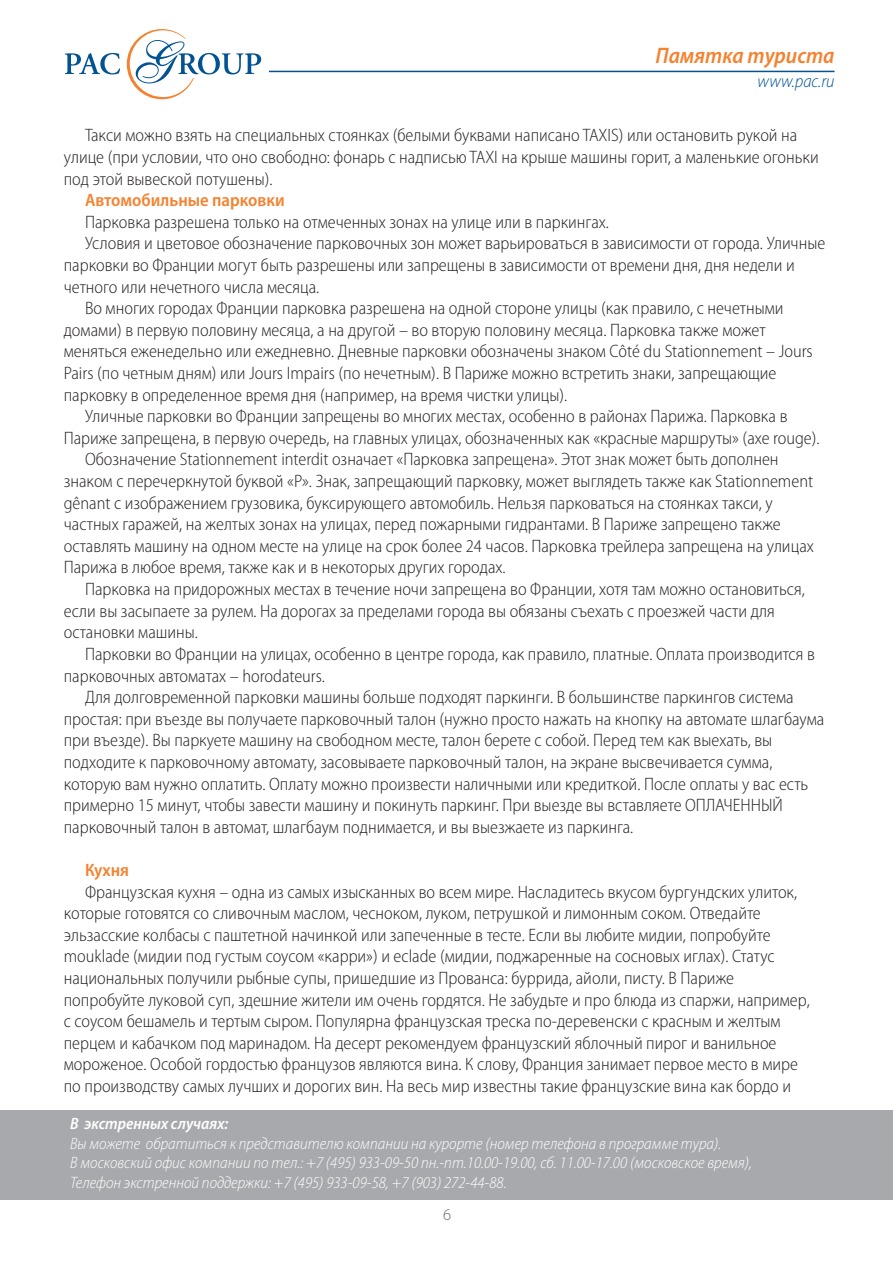
<style>
.page{position:relative;width:893px;height:1263px;background:#fff}
.page>*{position:absolute;margin:0;border:0;box-sizing:border-box;transform-origin:0 0}
.t1{font:italic 600 semi-condensed 22.5px "Myriad Pro";color:#f48230}
.t2{font:300 semi-condensed 18px/21.6px "Myriad Pro";color:#231f20}
.t3{font:600 semi-condensed 18px "Myriad Pro";color:#f48230}
.t4{font:italic 300 semi-condensed 18px "Myriad Pro";color:#035393}
.t5{font:italic 300 semi-condensed 16.5px/19.5px "Myriad Pro";color:#fff}
.t6{font:italic 600 semi-condensed 16.5px "Myriad Pro";color:#fff}
.t7{font:300 16.5px "Myriad Pro";color:#6c6d70}
</style>
<div class="page">
<div style="left:1px;top:1110px;width:892px;height:89px;background:#a8a9ad"></div>
<svg style="left:65px;top:53px;width:55px;height:21px"></svg>
<svg style="left:127px;top:29px;width:134px;height:70px"></svg>
<hr style="left:269px;top:71px;width:565px;height:1px;background:#035393">
<p class="t1" style="left:655px;top:44px;width:180px">Памятка туриста</p>
<p class="t4" style="left:758px;top:71px;width:78px">www.pac.ru</p>
<p class="t2" style="left:64px;top:125px;width:756px;text-indent:21px">Такси можно взять на специальных стоянках (белыми буквами написано TAXIS) или остановить рукой на улице (при условии, что оно свободно: фонарь с надписью TAXI на крыше машины горит, а маленькие огоньки под этой вывеской потушены).</p>
<p class="t3" style="left:85px;top:190px;width:201px">Автомобильные парковки</p>
<p class="t2" style="left:85px;top:211px;width:525px">Парковка разрешена только на отмеченных зонах на улице или в паркингах.</p>
<p class="t2" style="left:85px;top:233px;width:742px">Условия и цветовое обозначение парковочных зон может варьироваться в зависимости от города. Уличные</p>
<p class="t2" style="left:64px;top:255px;width:733px">парковки во Франции могут быть разрешены или запрещены в зависимости от времени дня, дня недели и</p>
<p class="t2" style="left:64px;top:276px;width:257px">четного или нечетного числа месяца.</p>
<p class="t2" style="left:85px;top:298px;width:700px">Во многих городах Франции парковка разрешена на одной стороне улицы (как правило, с нечетными</p>
<p class="t2" style="left:64px;top:319px;width:703px">домами) в первую половину месяца, а на другой – во вторую половину месяца. Парковка также может</p>
<p class="t2" style="left:64px;top:341px;width:750px">меняться еженедельно или ежедневно. Дневные парковки обозначены знаком Côté du Stationnement – Jours</p>
<p class="t2" style="left:64px;top:363px;width:714px">Pairs (по четным дням) или Jours Impairs (по нечетным). В Париже можно встретить знаки, запрещающие</p>
<p class="t2" style="left:64px;top:384px;width:505px">парковку в определенное время дня (например, на время чистки улицы).</p>
<p class="t2" style="left:85px;top:406px;width:704px">Уличные парковки во Франции запрещены во многих местах, особенно в районах Парижа. Парковка в</p>
<p class="t2" style="left:64px;top:427px;width:757px">Париже запрещена, в первую очередь, на главных улицах, обозначенных как «красные маршруты» (axe rouge).</p>
<p class="t2" style="left:85px;top:449px;width:695px">Обозначение Stationnement interdit означает «Парковка запрещена». Этот знак может быть дополнен</p>
<p class="t2" style="left:64px;top:471px;width:751px">знаком с перечеркнутой буквой «Р». Знак, запрещающий парковку, может выглядеть также как Stationnement</p>
<p class="t2" style="left:64px;top:492px;width:711px">gênant с изображением грузовика, буксирующего автомобиль. Нельзя парковаться на стоянках такси, у</p>
<p class="t2" style="left:64px;top:514px;width:718px">частных гаражей, на желтых зонах на улицах, перед пожарными гидрантами. В Париже запрещено также</p>
<p class="t2" style="left:64px;top:535px;width:752px">оставлять машину на одном месте на улице на срок более 24 часов. Парковка трейлера запрещена на улицах</p>
<p class="t2" style="left:64px;top:557px;width:443px">Парижа в любое время, также как и в некоторых других городах.</p>
<p class="t2" style="left:85px;top:579px;width:721px">Парковка на придорожных местах в течение ночи запрещена во Франции, хотя там можно остановиться,</p>
<p class="t2" style="left:64px;top:600px;width:712px">если вы засыпаете за рулем. На дорогах за пределами города вы обязаны съехать с проезжей части для</p>
<p class="t2" style="left:64px;top:622px;width:136px">остановки машины.</p>
<p class="t2" style="left:85px;top:643px;width:731px">Парковки во Франции на улицах, особенно в центре города, как правило, платные. Оплата производится в</p>
<p class="t2" style="left:64px;top:665px;width:263px">парковочных автоматах – horodateurs.</p>
<p class="t2" style="left:85px;top:687px;width:710px">Для долговременной парковки машины больше подходят паркинги. В большинстве паркингов система</p>
<p class="t2" style="left:64px;top:708px;width:762px">простая: при въезде вы получаете парковочный талон (нужно просто нажать на кнопку на автомате шлагбаума</p>
<p class="t2" style="left:64px;top:730px;width:710px">при въезде). Вы паркуете машину на свободном месте, талон берете с собой. Перед тем как выехать, вы</p>
<p class="t2" style="left:64px;top:751px;width:710px">подходите к парковочному автомату, засовываете парковочный талон, на экране высвечивается сумма,</p>
<p class="t2" style="left:64px;top:773px;width:746px">которую вам нужно оплатить. Оплату можно произвести наличными или кредиткой. После оплаты у вас есть</p>
<p class="t2" style="left:64px;top:795px;width:721px">примерно 15 минут, чтобы завести машину и покинуть паркинг. При выезде вы вставляете ОПЛАЧЕННЫЙ</p>
<p class="t2" style="left:64px;top:816px;width:571px">парковочный талон в автомат, шлагбаум поднимается, и вы выезжаете из паркинга.</p>
<p class="t3" style="left:85px;top:860px;width:46px">Кухня</p>
<p class="t2" style="left:64px;top:881px;width:747px;text-indent:21px">Французская кухня – одна из самых изысканных во всем мире. Насладитесь вкусом бургундских улиток, которые готовятся со сливочным маслом, чесноком, луком, петрушкой и лимонным соком. Отведайте эльзасские колбасы с паштетной начинкой или запеченные в тесте. Если вы любите мидии, попробуйте mouklade (мидии под густым соусом «карри») и eclade (мидии, поджаренные на сосновых иглах). Статус национальных получили рыбные супы, пришедшие из Прованса: буррида, айоли, писту. В Париже попробуйте луковой суп, здешние жители им очень гордятся. Не забудьте и про блюда из спаржи, например, с соусом бешамель и тертым сыром. Популярна французская треска по-деревенски с красным и желтым перцем и кабачком под маринадом. На десерт рекомендуем французский яблочный пирог и ванильное мороженое. Особой гордостью французов являются вина. К слову, Франция занимает первое место в мире по производству самых лучших и дорогих вин. На весь мир известны такие французские вина как бордо и</p>
<p class="t6" style="left:70px;top:1115px;width:160px">В экстренных случаях:</p>
<p class="t5" style="left:70px;top:1134px;width:683px">Вы можете обратиться к представителю компании на курорте (номер телефона в программе тура).<br>В московский офис компании по тел.: +7 (495) 933-09-50 пн.-пт.10.00-19.00, сб. 11.00-17.00 (московское время),<br>Телефон экстренной поддержки: +7 (495) 933-09-58, +7 (903) 272-44-88.</p>
<p class="t7" style="left:443px;top:1205px;width:10px">6</p>
</div>
